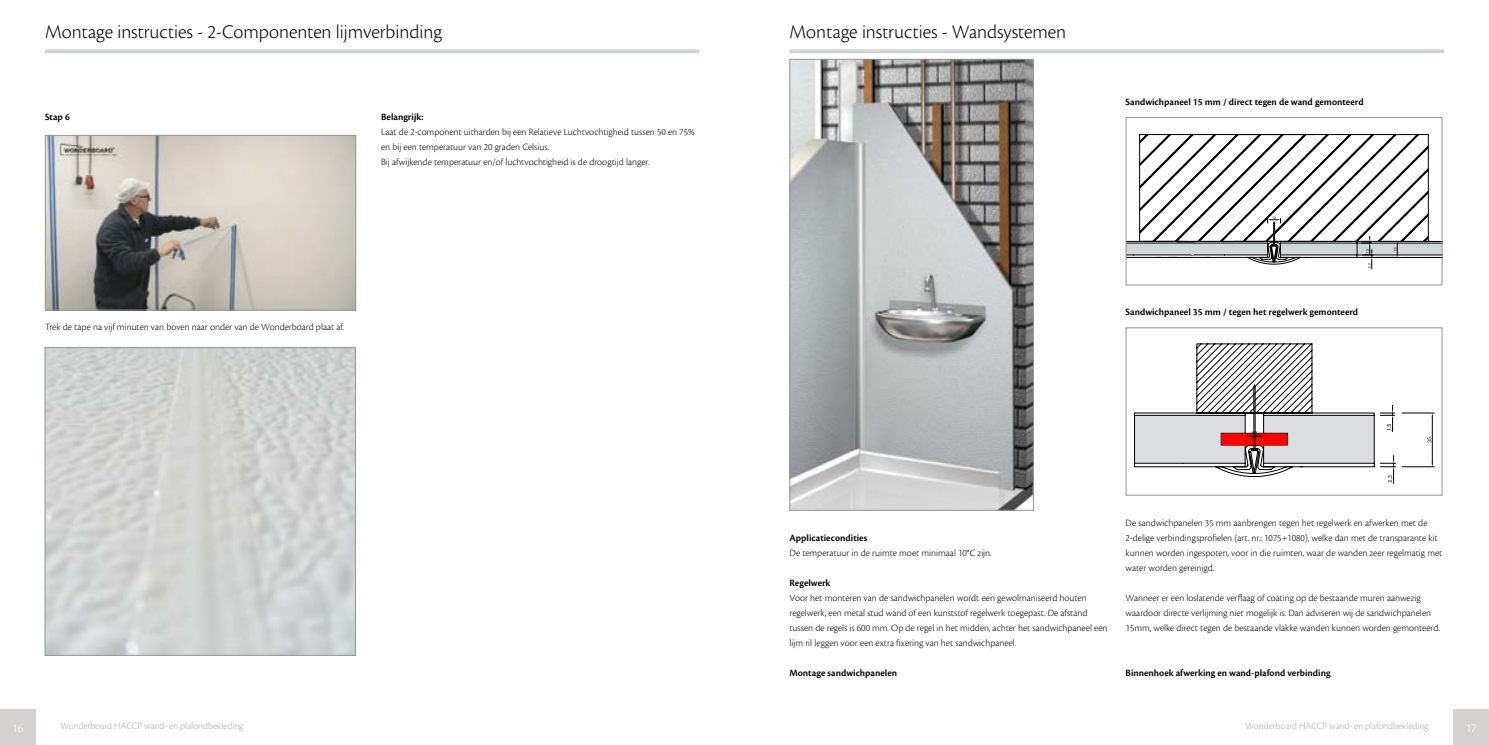
<style>
.page{position:relative;width:1489px;height:745px;background:#fff}
.page>*{position:absolute;margin:0;border:0;box-sizing:border-box;transform-origin:0 0}
.t1{font:300 20px "Cronos Pro";color:#000}
.t2{font:12.5px "Cronos Pro Lt Subh";color:#fff}
.t3{font:300 10px/15px "Cronos Pro";color:#000}
.t4{font:600 10px "Cronos Pro";color:#000}
.t5{font:10px "Cronos Pro Lt Subh";color:#a7a9ac}
</style>
<div class="page">
<div style="left:0;top:709px;width:35px;height:35px;background:#d6d2d1"></div>
<div style="left:1453px;top:709px;width:35px;height:35px;background:#d6d2d1"></div>
<svg style="left:789px;top:49px;width:654px;height:4px;background:#d5d7d8"></svg>
<svg style="left:45px;top:49px;width:654px;height:4px;background:#d5d7d8"></svg>
<img style="left:47px;top:137px;width:307px;height:171px">
<div style="left:45px;top:135px;width:311px;height:175px;border:1px solid #939598"></div>
<img style="left:791px;top:61px;width:240px;height:447px">
<div style="left:789px;top:59px;width:244px;height:451px;border:1px solid #939598"></div>
<svg style="left:1127px;top:134px;width:313px;height:135px"></svg>
<div style="left:1125px;top:117px;width:317px;height:168px;border:1px solid #939598"></div>
<hr style="left:1401px;top:412px;width:32px;height:1px;background:#000">
<hr style="left:1401px;top:466px;width:32px;height:1px;background:#000">
<hr style="left:1431px;top:416px;width:1px;height:46px;background:#000">
<svg style="left:1427px;top:437px;width:4px;height:5px"></svg>
<svg style="left:1380px;top:455px;width:15px;height:28px"></svg>
<svg style="left:1380px;top:405px;width:14px;height:26px"></svg>
<svg style="left:1134px;top:343px;width:240px;height:133px"></svg>
<div style="left:1125px;top:327px;width:317px;height:168px;border:1px solid #939598"></div>
<div style="left:45px;top:347px;width:311px;height:308px;border:1px solid #939598"></div>
<svg style="left:1220px;top:433px;width:25px;height:12px"></svg>
<div style="left:1221px;top:433px;width:24px;height:11px;background:#f00"></div>
<div style="left:1263px;top:433px;width:24px;height:12px;background:#f00"></div>
<h1 class="t1" style="left:45px;top:20px;width:399px">Montage instructies - 2-Componenten lijmverbinding</h1>
<h1 class="t1" style="left:789px;top:20px;width:278px">Montage instructies - Wandsystemen</h1>
<p class="t4" style="left:45px;top:111px;width:26px">Stap 6</p>
<p class="t4" style="left:381px;top:111px;width:44px">Belangrijk:</p>
<p class="t3" style="left:381px;top:124px;width:315px">Laat de 2-component uitharden bij een Relatieve Luchtvochtigheid tussen 50 en 75% en bij een temperatuur van 20 graden Celsius.<br>Bij afwijkende temperatuur en/of luchtvochtigheid is de droogtijd langer.</p>
<p class="t3" style="left:45px;top:319px;width:301px">Trek de tape na vijf minuten van boven naar onder van de Wonderboard plaat af.</p>
<p class="t4" style="left:1125px;top:96px;width:239px">Sandwichpaneel 15 mm / direct tegen de wand gemonteerd</p>
<p class="t4" style="left:1125px;top:306px;width:234px">Sandwichpaneel 35 mm / tegen het regelwerk gemonteerd</p>
<p class="t4" style="left:789px;top:531px;width:79px">Applicatiecondities</p>
<p class="t3" style="left:789px;top:544px;width:204px">De temperatuur in de ruimte moet minimaal 10°C zijn.</p>
<p class="t4" style="left:789px;top:576px;width:42px">Regelwerk</p>
<p class="t3" style="left:789px;top:589px;width:319px">Voor het monteren van de sandwichpanelen wordt een gewolmaniseerd houten regelwerk, een metal stud wand of een kunststof regelwerk toegepast. De afstand tussen de regels is 600 mm. Op de regel in het midden, achter het sandwichpaneel een lijm ril leggen voor een extra fixering van het sandwichpaneel.</p>
<p class="t4" style="left:789px;top:666px;width:109px">Montage sandwichpanelen</p>
<p class="t3" style="left:1125px;top:514px;width:318px">De sandwichpanelen 35 mm aanbrengen tegen het regelwerk en afwerken met de 2-delige verbindingsprofielen (art. nr.: 1075+1080), welke dan met de transparante kit kunnen worden ingespoten, voor in die ruimten, waar de wanden zeer regelmatig met water worden gereinigd.</p>
<p class="t3" style="left:1125px;top:589px;width:316px">Wanneer er een loslatende verflaag of coating op de bestaande muren aanwezig waardoor directe verlijming niet mogelijk is. Dan adviseren wij de sandwichpanelen<br>15mm, welke direct tegen de bestaande vlakke wanden kunnen worden gemonteerd.</p>
<p class="t4" style="left:1125px;top:666px;width:206px">Binnenhoek afwerking en wand-plafond verbinding</p>
<p class="t2" style="left:12px;top:720px;width:12px">16</p>
<p class="t5" style="left:60px;top:719px;width:184px">Wonderboard HACCP wand- en plafondbekleding</p>
<p class="t5" style="left:1245px;top:719px;width:184px">Wonderboard HACCP wand- en plafondbekleding</p>
<p class="t2" style="left:1465px;top:720px;width:12px">17</p>
</div>
